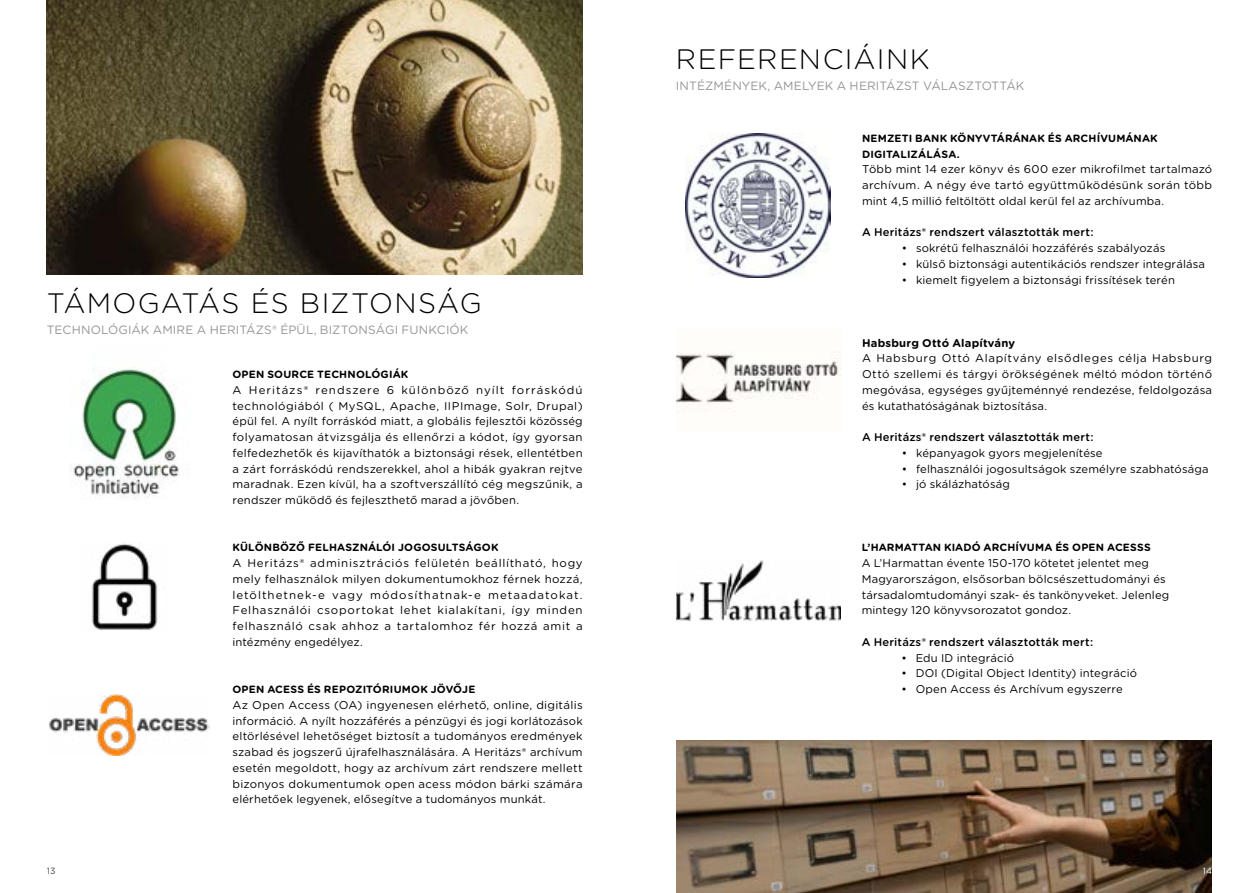
<style>
.page{position:relative;width:1259px;height:893px;background:#fff}
.page>*{position:absolute;margin:0;border:0;box-sizing:border-box;transform-origin:0 0}
.t1{font:300 28.2px "Gotham Rounded";letter-spacing:.04em;color:#000}
.t2{font:12px "Gotham Rnd";letter-spacing:.005em;color:#949598}
.t3{font:11.25px/15.8px "Gotham Rnd";letter-spacing:.015em;color:#000;text-align:justify}
.t4{font:500 11.25px "Gotham Rnd";letter-spacing:.02em;color:#000}
.t5{font:700 11.25px "Gotham Rnd";letter-spacing:.02em;color:#000}
.t6{font:700 10.5px/15.8px "Gotham Rnd";letter-spacing:.015em;color:#000}
.t7{font:9px "Gotham Rnd";color:#4b4b4b}
.t8{font:9px "Gotham Rnd";color:#fff}
</style>
<div class="page">
<img style="left:49px;top:695px;width:160px;height:60px">
<img style="left:47px;top:0;width:536px;height:275px">
<img style="left:69px;top:368px;width:110px;height:131px">
<img style="left:92px;top:543px;width:71px;height:87px">
<img style="left:685px;top:133px;width:145px;height:145px">
<img style="left:676px;top:351px;width:165px;height:61px">
<img style="left:676px;top:560px;width:164px;height:61px">
<img style="left:676px;top:740px;width:536px;height:153px">
<h1 class="t1" style="left:676px;top:40px;width:255px">REFERENCIÁINK</h1>
<p class="t2" style="left:676px;top:78px;width:350px">INTÉZMÉNYEK, AMELYEK A HERITÁZST VÁLASZTOTTÁK</p>
<h1 class="t1" style="left:47px;top:285px;width:436px">TÁMOGATÁS ÉS BIZTONSÁG</h1>
<p class="t2" style="left:47px;top:322px;width:423px">TECHNOLÓGIÁK AMIRE A HERITÁZS® ÉPÜL, BIZTONSÁGI FUNKCIÓK</p>
<p class="t6" style="left:232px;top:366px;width:177px">OPEN SOURCE TECHNOLÓGIÁK</p>
<p class="t3" style="left:232px;top:381px;width:352px">A Heritázs® rendszere 6 különböző nyílt forráskódú technológiából ( MySQL, Apache, IIPImage, Solr, Drupal) épül fel. A nyílt forráskód miatt, a globális fejlesztői közösség folyamatosan átvizsgálja és ellenőrzi a kódot, így gyorsan felfedezhetők és kijavíthatók a biztonsági rések, ellentétben a zárt forráskódú rendszerekkel, ahol a hibák gyakran rejtve maradnak. Ezen kívül, ha a szoftverszállító cég megszűnik, a rendszer működő és fejleszthető marad a jövőben.</p>
<p class="t6" style="left:232px;top:539px;width:267px">KÜLÖNBÖZŐ FELHASZNÁLÓI JOGOSULTSÁGOK</p>
<p class="t3" style="left:232px;top:555px;width:352px">A Heritázs® adminisztrációs felületén beállítható, hogy mely felhasználok milyen dokumentumokhoz férnek hozzá, letölthetnek-e vagy módosíthatnak-e metaadatokat.<br>Felhasználói csoportokat lehet kialakítani, így minden felhasználó csak ahhoz a tartalomhoz fér hozzá amit a intézmény engedélyez.</p>
<p class="t6" style="left:232px;top:681px;width:244px">OPEN ACESS ÉS REPOZITÓRIUMOK JÖVŐJE</p>
<p class="t3" style="left:232px;top:696px;width:352px">Az Open Access (OA) ingyenesen elérhető, online, digitális információ. A nyílt hozzáférés a pénzügyi és jogi korlátozások eltörlésével lehetőséget biztosít a tudományos eredmények szabad és jogszerű újrafelhasználására. A Heritázs® archívum esetén megoldott, hogy az archívum zárt rendszere mellett bizonyos dokumentumok open acess módon bárki számára elérhetőek legyenek, elősegítve a tudományos munkát.</p>
<p class="t6" style="left:862px;top:130px;width:297px">NEMZETI BANK KÖNYVTÁRÁNAK ÉS ARCHÍVUMÁNAK<br>DIGITALIZÁLÁSA.</p>
<p class="t3" style="left:862px;top:161px;width:352px">Több mint 14 ezer könyv és 600 ezer mikrofilmet tartalmazó archívum. A négy éve tartó együttműködésünk során több mint 4,5 millió feltöltött oldal kerül fel az archívumba.</p>
<p class="t4" style="left:862px;top:224px;width:233px">A Heritázs® rendszert választották mert:</p>
<p class="t3" style="left:901px;top:240px;width:265px">• sokrétű felhasználói hozzáférés szabályozás</p>
<p class="t3" style="left:901px;top:255px;width:305px">• külső biztonsági autentikációs rendszer integrálása</p>
<p class="t3" style="left:901px;top:271px;width:275px">• kiemelt figyelem a biztonsági frissítések terén</p>
<p class="t5" style="left:862px;top:334px;width:155px">Habsburg Ottó Alapítvány</p>
<p class="t3" style="left:862px;top:350px;width:352px">A Habsburg Ottó Alapítvány elsődleges célja Habsburg Ottó szellemi és tárgyi örökségének méltó módon történő megóvása, egységes gyűjteménnyé rendezése, feldolgozása és kutathatóságának biztosítása.</p>
<p class="t4" style="left:862px;top:429px;width:233px">A Heritázs® rendszert választották mert:</p>
<p class="t3" style="left:901px;top:444px;width:202px">• képanyagok gyors megjelenítése</p>
<p class="t3" style="left:901px;top:460px;width:308px">• felhasználói jogosultságok személyre szabhatósága</p>
<p class="t3" style="left:901px;top:476px;width:110px">• jó skálázhatóság</p>
<p class="t6" style="left:861px;top:539px;width:291px">L’HARMATTAN KIADÓ ARCHÍVUMA ÉS OPEN ACESSS</p>
<p class="t3" style="left:861px;top:555px;width:309px;text-align:left">A L’Harmattan évente 150-170 kötetet jelentet meg Magyarországon, elsősorban bölcsészettudományi és társadalomtudományi szak- és tankönyveket. Jelenleg mintegy 120 könyvsorozatot gondoz.</p>
<p class="t4" style="left:861px;top:634px;width:233px">A Heritázs® rendszert választották mert:</p>
<p class="t3" style="left:901px;top:649px;width:114px">• Edu ID integráció</p>
<p class="t3" style="left:901px;top:665px;width:237px">• DOI (Digital Object Identity) integráció</p>
<p class="t3" style="left:901px;top:681px;width:223px">• Open Access és Archívum egyszerre</p>
<p class="t7" style="left:47px;top:864px;width:10px">13</p>
<p class="t8" style="left:1202px;top:864px;width:11px">14</p>
</div>
